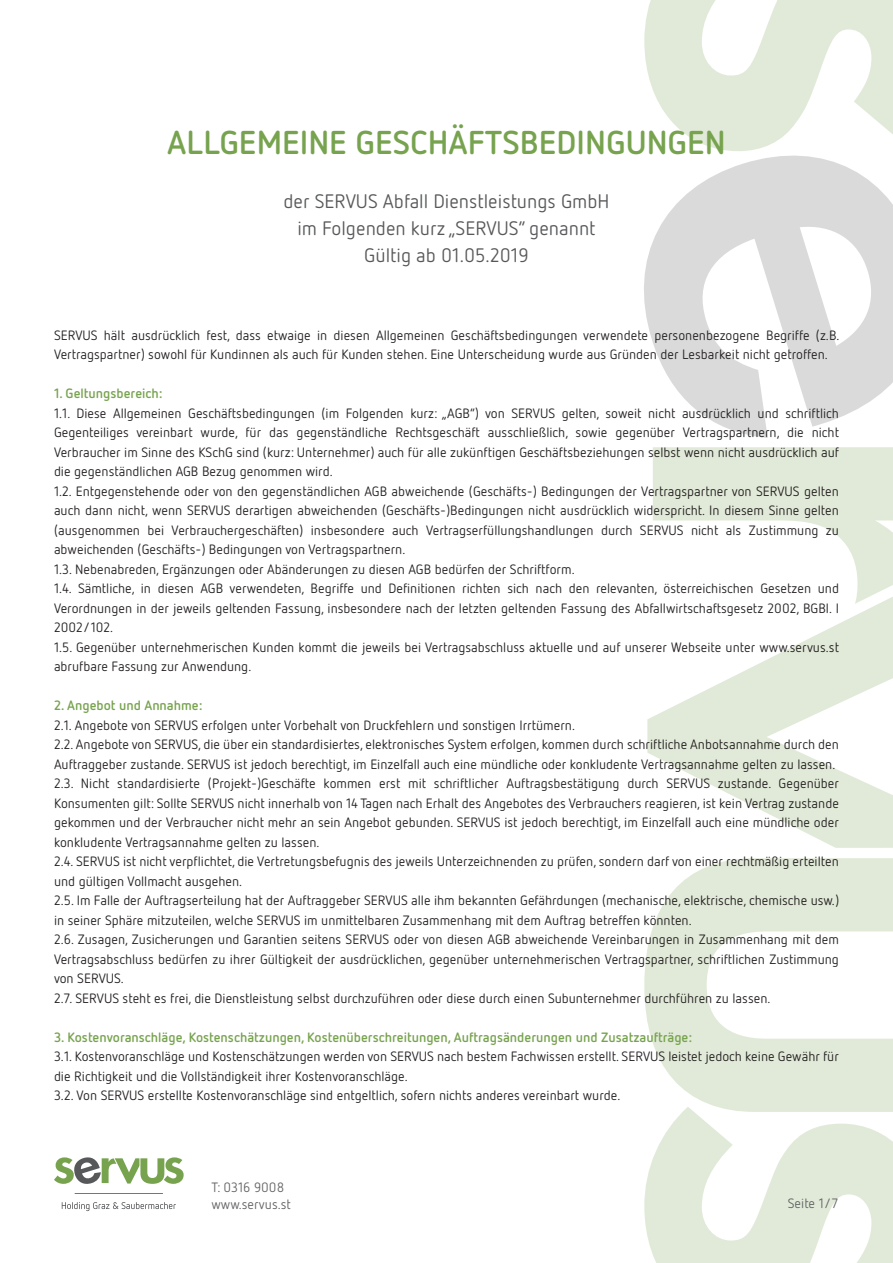
<style>
.page{position:relative;width:893px;height:1263px;background:#fff}
.page>*{position:absolute;margin:0;border:0;box-sizing:border-box;transform-origin:0 0}
.t1{font:700 33px "Netto Pro";color:#77a34f}
.t2{font:19.5px/27px "Netto Pro";color:#57585a;text-align:center}
.t3{font:13.5px/19.5px "Netto Pro";color:#231f20}
.t4{font:700 13.5px "Netto Pro";color:#77a34f}
.t5{font:13.5px/16.2px "Netto Pro";color:#636366}
</style>
<div class="page">
<svg style="left:644px;top:858px;width:249px;height:249px;fill:#e1ead8"></svg>
<svg style="left:644px;top:1107px;width:249px;height:156px"></svg>
<svg style="left:644px;top:0;width:249px;height:139px"></svg>
<svg style="left:644px;top:139px;width:249px;height:299px;fill:#dadada"></svg>
<svg style="left:653px;top:447px;width:240px;height:149px"></svg>
<svg style="left:647px;top:596px;width:246px;height:252px"></svg>
<svg style="left:54px;top:1157px;width:130px;height:27px"></svg>
<hr style="left:75px;top:1193px;width:88px;height:1px;background:#57585a">
<svg style="left:62px;top:1202px;width:114px;height:9px"></svg>
<h1 class="t1" style="left:167px;top:120px;width:560px">ALLGEMEINE GESCHÄFTSBEDINGUNGEN</h1>
<h2 class="t2" style="left:283px;top:187px;width:328px">der SERVUS Abfall Dienstleistungs GmbH im Folgenden kurz „SERVUS“ genannt<br>Gültig ab 01.05.2019</h2>
<p class="t3" style="left:54px;top:325px;width:787px">SERVUS hält ausdrücklich fest, dass etwaige in diesen Allgemeinen Geschäftsbedingungen verwendete personenbezogene Begriffe (z.B.<br>Vertragspartner) sowohl für Kundinnen als auch für Kunden stehen. Eine Unterscheidung wurde aus Gründen der Lesbarkeit nicht getroffen.</p>
<p class="t4" style="left:54px;top:385px;width:110px">1. Geltungsbereich:</p>
<p class="t3" style="left:54px;top:403px;width:786px">1.1. Diese Allgemeinen Geschäftsbedingungen (im Folgenden kurz: „AGB“) von SERVUS gelten, soweit nicht ausdrücklich und schriftlich Gegenteiliges vereinbart wurde, für das gegenständliche Rechtsgeschäft ausschließlich, sowie gegenüber Vertragspartnern, die nicht Verbraucher im Sinne des KSchG sind (kurz: Unternehmer) auch für alle zukünftigen Geschäftsbeziehungen selbst wenn nicht ausdrücklich auf die gegenständlichen AGB Bezug genommen wird.<br>1.2. Entgegenstehende oder von den gegenständlichen AGB abweichende (Geschäfts-) Bedingungen der Vertragspartner von SERVUS gelten auch dann nicht, wenn SERVUS derartigen abweichenden (Geschäfts-)Bedingungen nicht ausdrücklich widerspricht. In diesem Sinne gelten (ausgenommen bei Verbrauchergeschäften) insbesondere auch Vertragserfüllungshandlungen durch SERVUS nicht als Zustimmung zu abweichenden (Geschäfts-) Bedingungen von Vertragspartnern.<br>1.3. Nebenabreden, Ergänzungen oder Abänderungen zu diesen AGB bedürfen der Schriftform.<br>1.4. Sämtliche, in diesen AGB verwendeten, Begriffe und Definitionen richten sich nach den relevanten, österreichischen Gesetzen und Verordnungen in der jeweils geltenden Fassung, insbesondere nach der letzten geltenden Fassung des Abfallwirtschaftsgesetz 2002, BGBl. I 2002/102.<br>1.5. Gegenüber unternehmerischen Kunden kommt die jeweils bei Vertragsabschluss aktuelle und auf unserer Webseite unter www.servus.st abrufbare Fassung zur Anwendung.</p>
<p class="t4" style="left:54px;top:697px;width:150px">2. Angebot und Annahme:</p>
<p class="t3" style="left:54px;top:715px;width:787px">2.1. Angebote von SERVUS erfolgen unter Vorbehalt von Druckfehlern und sonstigen Irrtümern.<br>2.2. Angebote von SERVUS, die über ein standardisiertes, elektronisches System erfolgen, kommen durch schriftliche Anbotsannahme durch den Auftraggeber zustande. SERVUS ist jedoch berechtigt, im Einzelfall auch eine mündliche oder konkludente Vertragsannahme gelten zu lassen.<br>2.3. Nicht standardisierte (Projekt-)Geschäfte kommen erst mit schriftlicher Auftragsbestätigung durch SERVUS zustande. Gegenüber Konsumenten gilt: Sollte SERVUS nicht innerhalb von 14 Tagen nach Erhalt des Angebotes des Verbrauchers reagieren, ist kein Vertrag zustande gekommen und der Verbraucher nicht mehr an sein Angebot gebunden. SERVUS ist jedoch berechtigt, im Einzelfall auch eine mündliche oder konkludente Vertragsannahme gelten zu lassen.<br>2.4. SERVUS ist nicht verpflichtet, die Vertretungsbefugnis des jeweils Unterzeichnenden zu prüfen, sondern darf von einer rechtmäßig erteilten und gültigen Vollmacht ausgehen.<br>2.5. Im Falle der Auftragserteilung hat der Auftraggeber SERVUS alle ihm bekannten Gefährdungen (mechanische, elektrische, chemische usw.) in seiner Sphäre mitzuteilen, welche SERVUS im unmittelbaren Zusammenhang mit dem Auftrag betreffen könnten.<br>2.6. Zusagen, Zusicherungen und Garantien seitens SERVUS oder von diesen AGB abweichende Vereinbarungen in Zusammenhang mit dem Vertragsabschluss bedürfen zu ihrer Gültigkeit der ausdrücklichen, gegenüber unternehmerischen Vertragspartner, schriftlichen Zustimmung von SERVUS.<br>2.7. SERVUS steht es frei, die Dienstleistung selbst durchzuführen oder diese durch einen Subunternehmer durchführen zu lassen.</p>
<p class="t4" style="left:54px;top:1028px;width:640px">3. Kostenvoranschläge, Kostenschätzungen, Kostenüberschreitungen, Auftragsänderungen und Zusatzaufträge:</p>
<p class="t3" style="left:54px;top:1046px;width:786px">3.1. Kostenvoranschläge und Kostenschätzungen werden von SERVUS nach bestem Fachwissen erstellt. SERVUS leistet jedoch keine Gewähr für die Richtigkeit und die Vollständigkeit ihrer Kostenvoranschläge.<br>3.2. Von SERVUS erstellte Kostenvoranschläge sind entgeltlich, sofern nichts anderes vereinbart wurde.</p>
<p class="t5" style="left:211px;top:1179px;width:81px">T: 0316 9008 www.servus.st</p>
<p class="t5" style="left:788px;top:1195px;width:52px">Seite 1/7</p>
</div>
